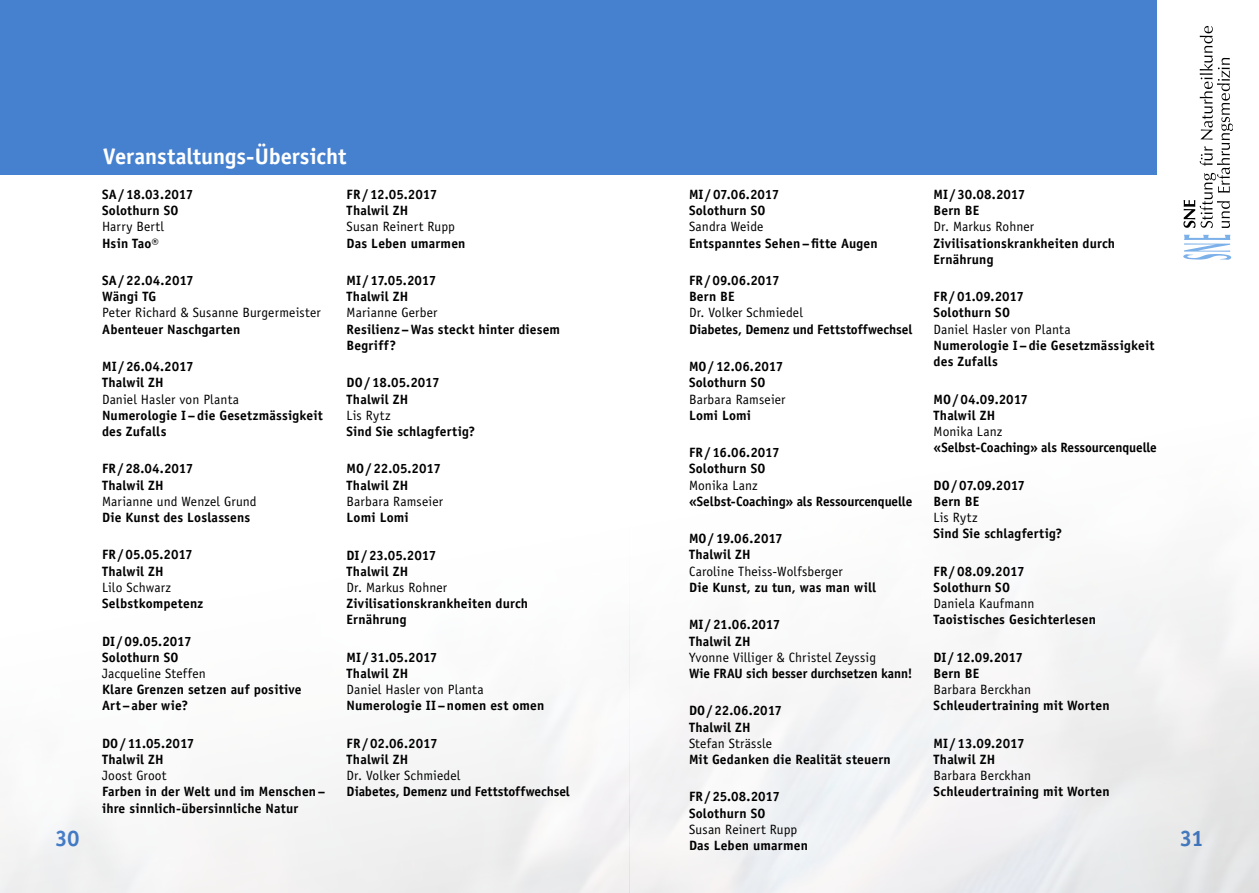
<style>
.page{position:relative;width:1259px;height:893px;background:#fff}
.page>*{position:absolute;margin:0;border:0;box-sizing:border-box;transform-origin:0 0}
.t1{font:700 22.5px "Officina Sans Std";color:#fff}
.t2{font:700 22.5px "Officina Sans Std";color:#4681cf}
.t3{font:700 13.5px/16.2px "Officina Sans Std";letter-spacing:.01em;color:#000}
.t4{font:13.5px "Officina Sans Std";letter-spacing:.01em;color:#000}
.t5{font:700 13.5px "Officina Sans Std";letter-spacing:-.01em;color:#000}
</style>
<div class="page">
<svg style="left:1183px;top:235px;width:48px;height:25px"></svg>
<svg style="left:1183px;top:26px;width:49px;height:202px"></svg>
<div style="left:629px;top:0;width:528px;height:174px;background:#4681cf"></div>
<div style="left:0;top:0;width:629px;height:174px;background:#4681cf"></div>
<h1 class="t1" style="left:103px;top:142px;width:245px">Veranstaltungs-Übersicht</h1>
<p class="t3" style="left:933px;top:186px;width:93px">MI /30.08.2017<br>Bern BE</p>
<p class="t4" style="left:933px;top:219px;width:102px">Dr. Markus Rohner</p>
<p class="t3" style="left:933px;top:235px;width:183px">Zivilisationskrankheiten durch<br>Ernährung</p>
<p class="t3" style="left:933px;top:288px;width:92px">FR/01.09.2017<br>Solothurn SO</p>
<p class="t4" style="left:933px;top:321px;width:139px">Daniel Hasler von Planta</p>
<p class="t3" style="left:933px;top:337px;width:222px">Numerologie I–die Gesetzmässigkeit des Zufalls</p>
<p class="t3" style="left:933px;top:391px;width:96px">MO/04.09.2017<br>Thalwil ZH</p>
<p class="t4" style="left:933px;top:423px;width:70px">Monika Lanz</p>
<p class="t5" style="left:933px;top:439px;width:225px">«Selbst-Coaching» als Ressourcenquelle</p>
<p class="t3" style="left:933px;top:477px;width:93px">DO/07.09.2017<br>Bern BE</p>
<p class="t4" style="left:933px;top:510px;width:45px">Lis Rytz</p>
<p class="t3" style="left:933px;top:525px;width:130px">Sind Sie schlagfertig?</p>
<p class="t3" style="left:933px;top:563px;width:92px">FR/08.09.2017<br>Solothurn SO</p>
<p class="t4" style="left:933px;top:596px;width:103px">Daniela Kaufmann</p>
<p class="t3" style="left:933px;top:611px;width:164px">Taoistisches Gesichterlesen</p>
<p class="t3" style="left:933px;top:649px;width:91px">DI /12.09.2017<br>Bern BE</p>
<p class="t4" style="left:933px;top:682px;width:99px">Barbara Berckhan</p>
<p class="t3" style="left:933px;top:697px;width:177px">Schleudertraining mit Worten</p>
<p class="t3" style="left:933px;top:735px;width:92px">MI /13.09.2017<br>Thalwil ZH</p>
<p class="t4" style="left:933px;top:768px;width:99px">Barbara Berckhan</p>
<p class="t3" style="left:933px;top:784px;width:177px">Schleudertraining mit Worten</p>
<p class="t3" style="left:102px;top:186px;width:93px">SA/18.03.2017<br>Solothurn SO</p>
<p class="t4" style="left:102px;top:219px;width:63px">Harry Bertl</p>
<p class="t3" style="left:102px;top:235px;width:58px">Hsin Tao®</p>
<p class="t3" style="left:102px;top:272px;width:93px">SA/22.04.2017<br>Wängi TG</p>
<p class="t4" style="left:102px;top:305px;width:220px">Peter Richard &amp; Susanne Burgermeister</p>
<p class="t3" style="left:102px;top:321px;width:140px">Abenteuer Naschgarten</p>
<p class="t3" style="left:102px;top:358px;width:93px">MI /26.04.2017<br>Thalwil ZH</p>
<p class="t4" style="left:102px;top:391px;width:139px">Daniel Hasler von Planta</p>
<p class="t3" style="left:102px;top:407px;width:222px">Numerologie I–die Gesetzmässigkeit des Zufalls</p>
<p class="t3" style="left:102px;top:461px;width:93px">FR/28.04.2017<br>Thalwil ZH</p>
<p class="t4" style="left:102px;top:493px;width:156px">Marianne und Wenzel Grund</p>
<p class="t3" style="left:102px;top:509px;width:150px">Die Kunst des Loslassens</p>
<p class="t3" style="left:102px;top:547px;width:92px">FR/05.05.2017<br>Thalwil ZH</p>
<p class="t4" style="left:102px;top:579px;width:71px">Lilo Schwarz</p>
<p class="t3" style="left:102px;top:595px;width:103px">Selbstkompetenz</p>
<p class="t3" style="left:102px;top:633px;width:91px">DI /09.05.2017<br>Solothurn SO</p>
<p class="t4" style="left:102px;top:665px;width:105px">Jacqueline Steffen</p>
<p class="t3" style="left:102px;top:681px;width:201px">Klare Grenzen setzen auf positive<br>Art–aber wie?</p>
<p class="t3" style="left:102px;top:735px;width:94px">DO/11.05.2017<br>Thalwil ZH</p>
<p class="t4" style="left:102px;top:768px;width:66px">Joost Groot</p>
<p class="t3" style="left:102px;top:784px;width:225px">Farben in der Welt und im Menschen– ihre sinnlich-übersinnliche Natur</p>
<p class="t3" style="left:689px;top:186px;width:92px">MI /07.06.2017<br>Solothurn SO</p>
<p class="t4" style="left:689px;top:219px;width:76px">Sandra Weide</p>
<p class="t3" style="left:689px;top:235px;width:190px">Entspanntes Sehen–fitte Augen</p>
<p class="t3" style="left:689px;top:272px;width:92px">FR/09.06.2017<br>Bern BE</p>
<p class="t4" style="left:689px;top:305px;width:115px">Dr. Volker Schmiedel</p>
<p class="t3" style="left:689px;top:321px;width:225px">Diabetes, Demenz und Fettstoffwechsel</p>
<p class="t3" style="left:689px;top:358px;width:96px">MO/12.06.2017<br>Solothurn SO</p>
<p class="t4" style="left:689px;top:391px;width:98px">Barbara Ramseier</p>
<p class="t3" style="left:689px;top:407px;width:64px">Lomi Lomi</p>
<p class="t3" style="left:689px;top:444px;width:92px">FR/16.06.2017<br>Solothurn SO</p>
<p class="t4" style="left:689px;top:477px;width:70px">Monika Lanz</p>
<p class="t5" style="left:689px;top:493px;width:225px">«Selbst-Coaching» als Ressourcenquelle</p>
<p class="t3" style="left:689px;top:530px;width:95px">MO/19.06.2017<br>Thalwil ZH</p>
<p class="t4" style="left:689px;top:563px;width:155px">Caroline Theiss-Wolfsberger</p>
<p class="t3" style="left:689px;top:579px;width:189px">Die Kunst, zu tun, was man will</p>
<p class="t3" style="left:689px;top:616px;width:93px">MI /21.06.2017<br>Thalwil ZH</p>
<p class="t4" style="left:689px;top:649px;width:189px">Yvonne Villiger &amp; Christel Zeyssig</p>
<p class="t3" style="left:689px;top:665px;width:225px">Wie FRAU sich besser durchsetzen kann!</p>
<p class="t3" style="left:689px;top:703px;width:95px">DO/22.06.2017<br>Thalwil ZH</p>
<p class="t4" style="left:689px;top:735px;width:85px">Stefan Strässle</p>
<p class="t3" style="left:689px;top:751px;width:203px">Mit Gedanken die Realität steuern</p>
<p class="t3" style="left:689px;top:789px;width:92px">FR/25.08.2017<br>Solothurn SO</p>
<p class="t4" style="left:689px;top:821px;width:110px">Susan Reinert Rupp</p>
<p class="t3" style="left:689px;top:837px;width:120px">Das Leben umarmen</p>
<p class="t3" style="left:347px;top:186px;width:92px">FR/12.05.2017<br>Thalwil ZH</p>
<p class="t4" style="left:347px;top:219px;width:110px">Susan Reinert Rupp</p>
<p class="t3" style="left:347px;top:235px;width:120px">Das Leben umarmen</p>
<p class="t3" style="left:347px;top:272px;width:91px">MI /17.05.2017<br>Thalwil ZH</p>
<p class="t4" style="left:347px;top:305px;width:92px">Marianne Gerber</p>
<p class="t3" style="left:347px;top:321px;width:215px">Resilienz–Was steckt hinter diesem<br>Begriff?</p>
<p class="t3" style="left:347px;top:374px;width:95px">DO/18.05.2017<br>Thalwil ZH</p>
<p class="t4" style="left:347px;top:407px;width:45px">Lis Rytz</p>
<p class="t3" style="left:347px;top:423px;width:130px">Sind Sie schlagfertig?</p>
<p class="t3" style="left:347px;top:461px;width:96px">MO/22.05.2017<br>Thalwil ZH</p>
<p class="t4" style="left:347px;top:493px;width:98px">Barbara Ramseier</p>
<p class="t3" style="left:347px;top:509px;width:64px">Lomi Lomi</p>
<p class="t3" style="left:347px;top:547px;width:91px">DI /23.05.2017<br>Thalwil ZH</p>
<p class="t4" style="left:347px;top:579px;width:102px">Dr. Markus Rohner</p>
<p class="t3" style="left:347px;top:595px;width:183px">Zivilisationskrankheiten durch<br>Ernährung</p>
<p class="t3" style="left:347px;top:649px;width:92px">MI /31.05.2017<br>Thalwil ZH</p>
<p class="t4" style="left:347px;top:682px;width:139px">Daniel Hasler von Planta</p>
<p class="t3" style="left:347px;top:697px;width:199px">Numerologie II–nomen est omen</p>
<p class="t3" style="left:347px;top:735px;width:92px">FR/02.06.2017<br>Thalwil ZH</p>
<p class="t4" style="left:347px;top:768px;width:115px">Dr. Volker Schmiedel</p>
<p class="t3" style="left:347px;top:784px;width:225px">Diabetes, Demenz und Fettstoffwechsel</p>
<h1 class="t2" style="left:55px;top:824px;width:26px">30</h1>
<h1 class="t2" style="left:1179px;top:824px;width:25px">31</h1>
</div>
